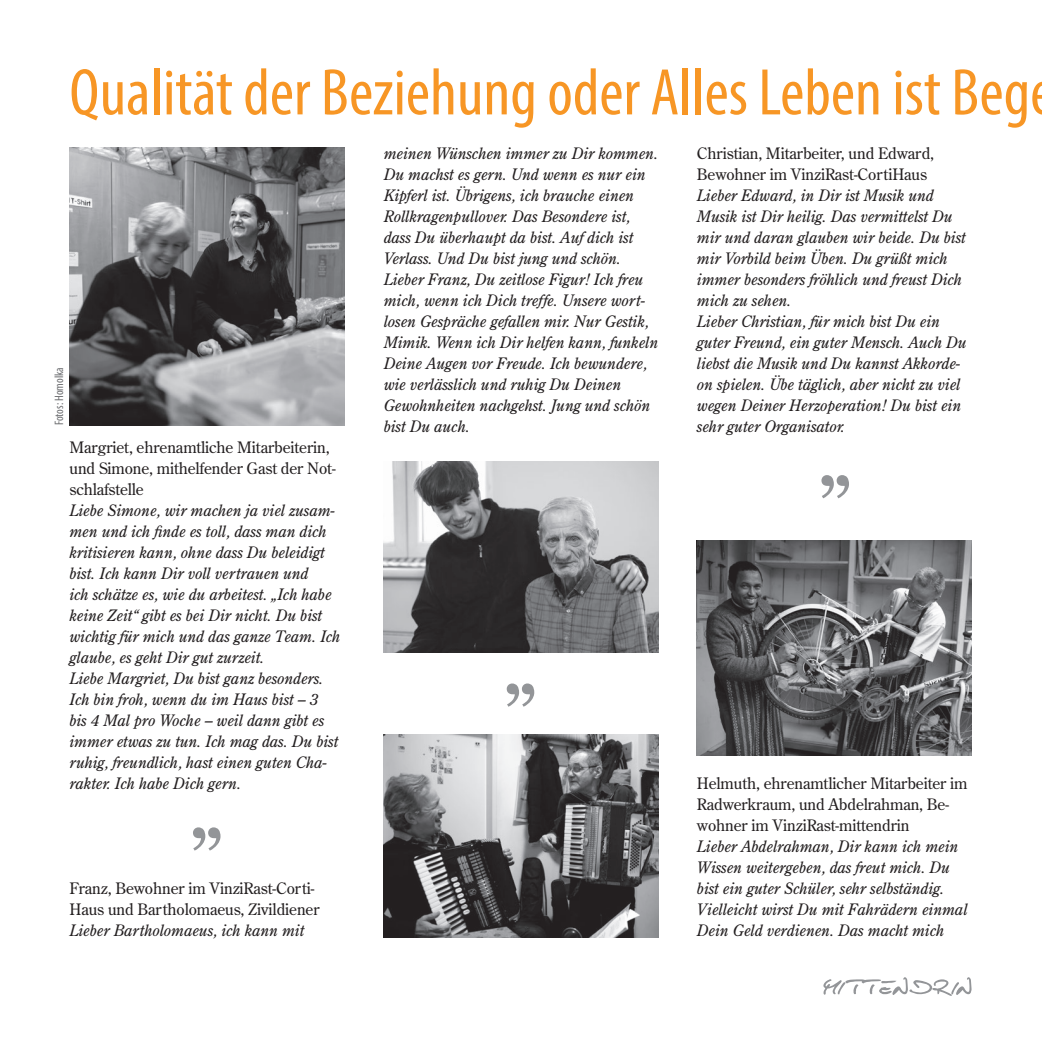
<style>
.page{position:relative;width:1042px;height:1042px;background:#fff}
.page>*{position:absolute;margin:0;border:0;box-sizing:border-box;transform-origin:0 0}
.t1{font:condensed 66.5px "Myriad Pro";color:#f79625}
.t2{font:italic 15.75px/21px "Century Old Style Std";letter-spacing:-.01em;color:#231f20}
.t3{font:15.75px/21px "Century Old Style Std";letter-spacing:-.01em;color:#231f20}
.t4{font:condensed 12.25px "Myriad Pro";color:#6c6d70}
</style>
<div class="page">
<svg style="left:823px;top:977px;width:148px;height:19px"></svg>
<img style="left:69px;top:148px;width:275px;height:277px">
<img style="left:384px;top:461px;width:274px;height:191px">
<img style="left:384px;top:734px;width:274px;height:204px">
<img style="left:697px;top:541px;width:274px;height:214px">
<svg style="left:821px;top:475px;width:28px;height:23px"></svg>
<svg style="left:507px;top:683px;width:27px;height:24px"></svg>
<svg style="left:193px;top:827px;width:27px;height:23px"></svg>
<p class="t4" style="left:52px;top:425px;width:60px;rotate:-90deg">Fotos: Homolka</p>
<h1 class="t1" style="left:69px;top:52px;width:962px">Qualität der Beziehung oder Alles Leben ist Beg</h1>
<p class="t2" style="left:384px;top:143px;width:276px">meinen Wünschen immer zu Dir kommen.<br>Du machst es gern. Und wenn es nur ein Kipferl ist. Übrigens, ich brauche einen Rollkragenpullover. Das Besondere ist, dass Du überhaupt da bist. Auf dich ist Verlass. Und Du bist jung und schön.<br>Lieber Franz, Du zeitlose Figur! Ich freu mich, wenn ich Dich treffe. Unsere wort&shy;losen Gespräche gefallen mir. Nur Gestik, Mimik. Wenn ich Dir helfen kann, funkeln Deine Augen vor Freude. Ich bewundere, wie verlässlich und ruhig Du Deinen Gewohnheiten nachgehst. Jung und schön bist Du auch.</p>
<p class="t3" style="left:697px;top:143px;width:239px">Christian, Mitarbeiter, und Edward,<br>Bewohner im VinziRast-CortiHaus</p>
<p class="t2" style="left:697px;top:185px;width:271px">Lieber Edward, in Dir ist Musik und Musik ist Dir heilig. Das vermittelst Du mir und daran glauben wir beide. Du bist mir Vorbild beim Üben. Du grüßt mich immer besonders fröhlich und freust Dich mich zu sehen.<br>Lieber Christian, für mich bist Du ein guter Freund, ein guter Mensch. Auch Du liebst die Musik und Du kannst Akkorde&shy;on spielen. Übe täglich, aber nicht zu viel wegen Deiner Herzoperation! Du bist ein sehr guter Organisator.</p>
<p class="t3" style="left:69px;top:437px;width:268px">Margriet, ehrenamtliche Mitarbeiterin, und Simone, mithelfender Gast der Not&shy;schlafstelle</p>
<p class="t2" style="left:69px;top:500px;width:272px">Liebe Simone, wir machen ja viel zusam&shy;men und ich finde es toll, dass man dich kritisieren kann, ohne dass Du beleidigt bist. Ich kann Dir voll vertrauen und<br>ich schätze es, wie du arbeitest. „Ich habe keine Zeit“ gibt es bei Dir nicht. Du bist wichtig für mich und das ganze Team. Ich glaube, es geht Dir gut zurzeit.<br>Liebe Margriet, Du bist ganz besonders.<br>Ich bin froh, wenn du im Haus bist – 3<br>bis 4 Mal pro Woche – weil dann gibt es immer etwas zu tun. Ich mag das. Du bist ruhig, freundlich, hast einen guten Cha&shy;rakter. Ich habe Dich gern.</p>
<p class="t3" style="left:69px;top:878px;width:252px">Franz, Bewohner im VinziRast-Corti-<br>Haus und Bartholomaeus, Zivildiener</p>
<p class="t2" style="left:69px;top:920px;width:236px">Lieber Bartholomaeus, ich kann mit</p>
<p class="t3" style="left:697px;top:773px;width:272px">Helmuth, ehrenamtlicher Mitarbeiter im<br>Radwerkraum, und Abdelrahman, Be&shy;wohner im VinziRast-mittendrin</p>
<p class="t2" style="left:697px;top:836px;width:272px">Lieber Abdelrahman, Dir kann ich mein Wissen weitergeben, das freut mich. Du bist ein guter Schüler, sehr selbständig.<br>Vielleicht wirst Du mit Fahrädern einmal Dein Geld verdienen. Das macht mich</p>
</div>
